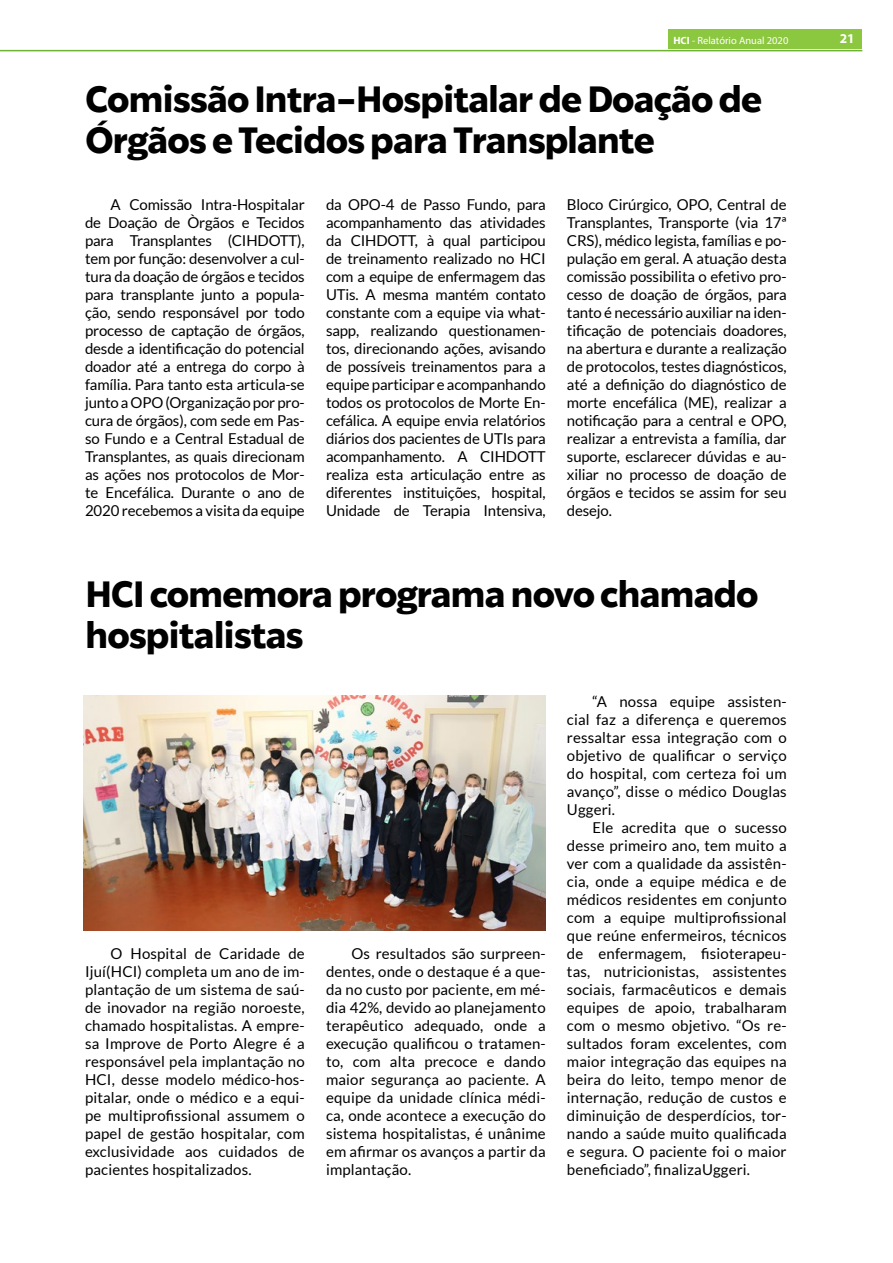
<style>
.page{position:relative;width:893px;height:1263px;background:#fff}
.page>*{position:absolute;margin:0;border:0;box-sizing:border-box;transform-origin:0 0}
.t1{font:700 36px/40.5px "So Do Sans";letter-spacing:-.04em;color:#000}
.t2{font:15px/18px "Lato";letter-spacing:.01em;color:#000;text-align:justify}
.t3{font:700 13.5px "Myriad Pro";color:#fff}
.t4{font:10.5px "Myriad Pro";color:#fff}
.s1{font-weight:700}
</style>
<div class="page">
<div style="left:668px;top:29px;width:193px;height:20px;background:#8cc740"></div>
<hr style="left:0;top:50px;width:862px;height:1px;background:#6db335">
<img style="left:83px;top:695px;width:463px;height:235px">
<p class="t4" style="left:673px;top:34px;width:117px"><span class="s1">HCI</span> - Relatório Anual 2020</p>
<p class="t3" style="left:840px;top:30px;width:16px">21</p>
<h1 class="t1" style="left:85px;top:80px;width:679px">Comissão Intra-Hospitalar de Doação de<br>Órgãos e Tecidos para Transplante</h1>
<p class="t2" style="left:85px;top:195px;width:221px;text-indent:26px">A Comissão Intra-Hospitalar de Doação de Òrgãos e Tecidos para Transplantes (CIHDOTT), tem por função: desenvolver a cul&shy;tura da doação de órgãos e tecidos para transplante junto a popula&shy;ção, sendo responsável por todo processo de captação de órgãos, desde a identificação do potencial doador até a entrega do corpo à família. Para tanto esta articula-se junto a OPO (Organização por pro&shy;cura de órgãos), com sede em Pas&shy;so Fundo e a Central Estadual de Transplantes, as quais direcionam as ações nos protocolos de Mor&shy;te Encefálica. Durante o ano de 2020 recebemos a visita da equipe</p>
<p class="t2" style="left:326px;top:195px;width:221px">da OPO-4 de Passo Fundo, para acompanhamento das atividades da CIHDOTT, à qual participou de treinamento realizado no HCI com a equipe de enfermagem das UTis. A mesma mantém contato constante com a equipe via what&shy;sapp, realizando questionamen&shy;tos, direcionando ações, avisando de possíveis treinamentos para a equipe participar e acompanhando todos os protocolos de Morte En&shy;cefálica. A equipe envia relatórios diários dos pacientes de UTIs para acompanhamento. A CIHDOTT realiza esta articulação entre as diferentes instituições, hospital, Unidade de Terapia Intensiva,</p>
<p class="t2" style="left:567px;top:195px;width:221px">Bloco Cirúrgico, OPO, Central de Transplantes, Transporte (via 17ª CRS), médico legista, famílias e po&shy;pulação em geral. A atuação desta comissão possibilita o efetivo pro&shy;cesso de doação de órgãos, para tanto é necessário auxiliar na iden&shy;tificação de potenciais doadores, na abertura e durante a realização de protocolos, testes diagnósticos, até a definição do diagnóstico de morte encefálica (ME), realizar a notificação para a central e OPO, realizar a entrevista a família, dar suporte, esclarecer dúvidas e au&shy;xiliar no processo de doação de órgãos e tecidos se assim for seu desejo.</p>
<h1 class="t1" style="left:85px;top:575px;width:675px">HCI comemora programa novo chamado hospitalistas</h1>
<p class="t2" style="left:85px;top:945px;width:221px;text-indent:26px">O Hospital de Caridade de Ijuí(HCI) completa um ano de im&shy;plantação de um sistema de saú&shy;de inovador na região noroeste, chamado hospitalistas. A empre&shy;sa Improve de Porto Alegre é a responsável pela implantação no HCI, desse modelo médico-hos&shy;pitalar, onde o médico e a equi&shy;pe multiprofissional assumem o papel de gestão hospitalar, com exclusividade aos cuidados de pacientes hospitalizados.</p>
<p class="t2" style="left:326px;top:945px;width:221px;text-indent:26px">Os resultados são surpreen&shy;dentes, onde o destaque é a que&shy;da no custo por paciente, em mé&shy;dia 42%, devido ao planejamento terapêutico adequado, onde a execução qualificou o tratamen&shy;to, com alta precoce e dando maior segurança ao paciente. A equipe da unidade clínica médi&shy;ca, onde acontece a execução do sistema hospitalistas, é unânime em afirmar os avanços a partir da implantação.</p>
<p class="t2" style="left:567px;top:693px;width:221px;text-indent:26px">“A nossa equipe assisten&shy;cial faz a diferença e queremos ressaltar essa integração com o objetivo de qualificar o serviço do hospital, com certeza foi um avanço”, disse o médico Douglas Uggeri.</p>
<p class="t2" style="left:567px;top:819px;width:221px;text-indent:26px">Ele acredita que o sucesso desse primeiro ano, tem muito a ver com a qualidade da assistên&shy;cia, onde a equipe médica e de médicos residentes em conjunto com a equipe multiprofissional que reúne enfermeiros, técnicos de enfermagem, fisioterapeu&shy;tas, nutricionistas, assistentes sociais, farmacêuticos e demais equipes de apoio, trabalharam com o mesmo objetivo. “Os re&shy;sultados foram excelentes, com maior integração das equipes na beira do leito, tempo menor de internação, redução de custos e diminuição de desperdícios, tor&shy;nando a saúde muito qualificada e segura. O paciente foi o maior beneficiado”, finalizaUggeri.</p>
</div>
